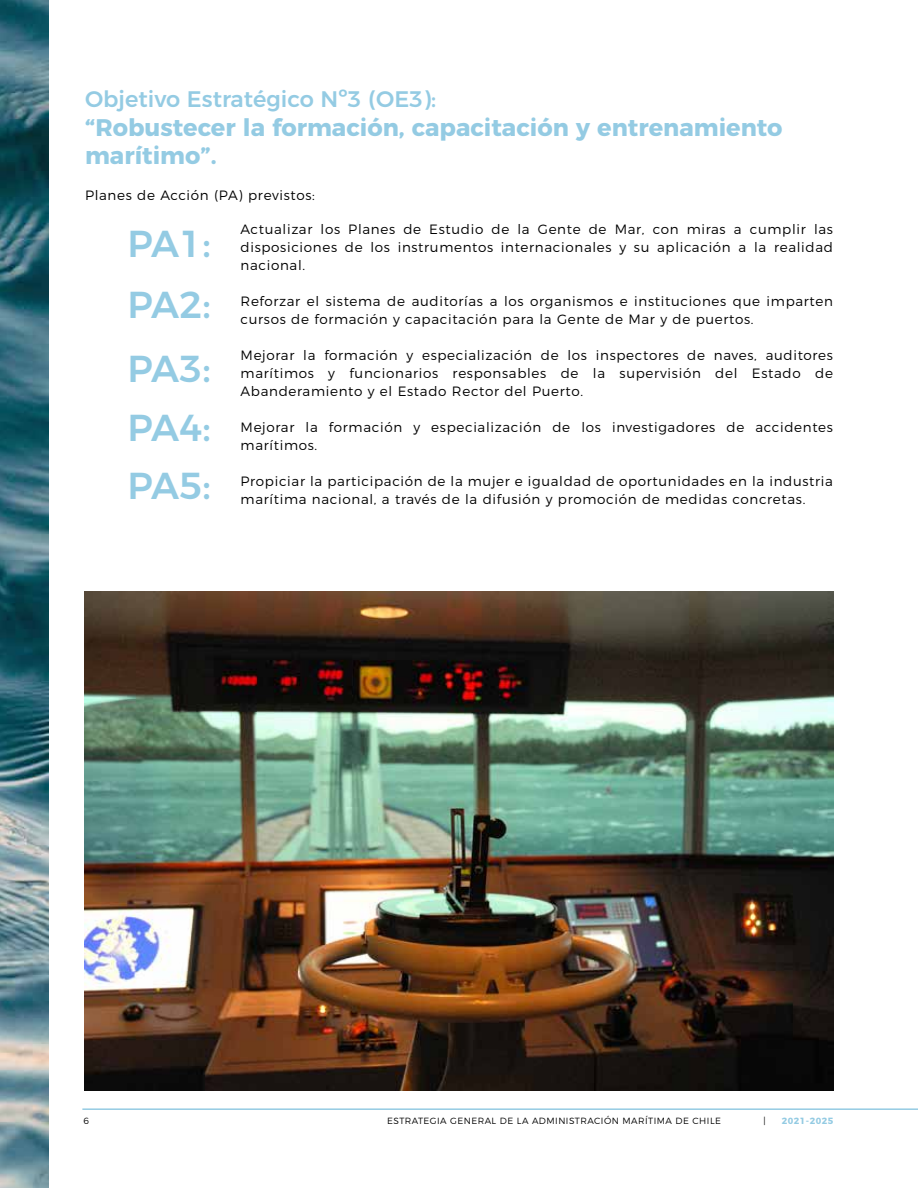
<style>
.page{position:relative;width:918px;height:1188px;background:#fff}
.page>*{position:absolute;margin:0;border:0;box-sizing:border-box;transform-origin:0 0}
.t1{font:500 37.5px/62.7px "Montserrat";letter-spacing:-.025em;color:#94cbe3;text-align:justify}
.t2{font:700 24px/28.8px "Montserrat";color:#94cbe3}
.t3{font:500 22.5px "Montserrat";color:#94cbe3}
.t4{font:300 13.5px/18px "Montserrat";letter-spacing:.05em;color:#000}
.t5{font:300 9px "Montserrat";letter-spacing:.05em;color:#000}
.t6{font:700 9px "Montserrat";letter-spacing:.05em;color:#94cbe3}
</style>
<div class="page">
<img style="left:0;top:0;width:48px;height:1188px">
<img style="left:85px;top:591px;width:748px;height:500px">
<hr style="left:82px;top:1108px;width:836px;height:2px;background:#94cbe3">
<h3 class="t3" style="left:85px;top:81px;width:353px">Objetivo Estratégico Nº3 (OE3):</h3>
<h2 class="t2" style="left:85px;top:111px;width:699px">“Robustecer la formación, capacitación y entrenamiento marítimo”.</h2>
<p class="t4" style="left:85px;top:185px;width:231px">Planes de Acción (PA) previstos:</p>
<h1 class="t1" style="left:128px;top:210px;width:85px">PA1:<br>PA2:<br>PA3:</h1>
<h1 class="t1" style="left:128px;top:395px;width:85px;line-height:58.5px">PA4:<br>PA5:</h1>
<p class="t4" style="left:241px;top:219px;width:594px;text-align:justify">Actualizar los Planes de Estudio de la Gente de Mar, con miras a cumplir las disposiciones de los instrumentos internacionales y su aplicación a la realidad nacional.</p>
<p class="t4" style="left:241px;top:291px;width:594px">Reforzar el sistema de auditorías a los organismos e instituciones que imparten cursos de formación y capacitación para la Gente de Mar y de puertos.</p>
<p class="t4" style="left:241px;top:345px;width:594px;text-align:justify">Mejorar la formación y especialización de los inspectores de naves, auditores marítimos y funcionarios responsables de la supervisión del Estado de Abanderamiento y el Estado Rector del Puerto.</p>
<p class="t4" style="left:241px;top:417px;width:594px">Mejorar la formación y especialización de los investigadores de accidentes marítimos.</p>
<p class="t4" style="left:241px;top:471px;width:594px">Propiciar la participación de la mujer e igualdad de oportunidades en la industria marítima nacional, a través de la difusión y promoción de medidas concretas.</p>
<p class="t5" style="left:83px;top:1114px;width:7px">6</p>
<p class="t5" style="left:387px;top:1114px;width:335px">ESTRATEGIA GENERAL DE LA ADMINISTRACIÓN MARÍTIMA DE CHILE</p>
<p class="t5" style="left:763px;top:1114px;width:4px">|</p>
<p class="t6" style="left:782px;top:1114px;width:53px">2021-2025</p>
</div>
